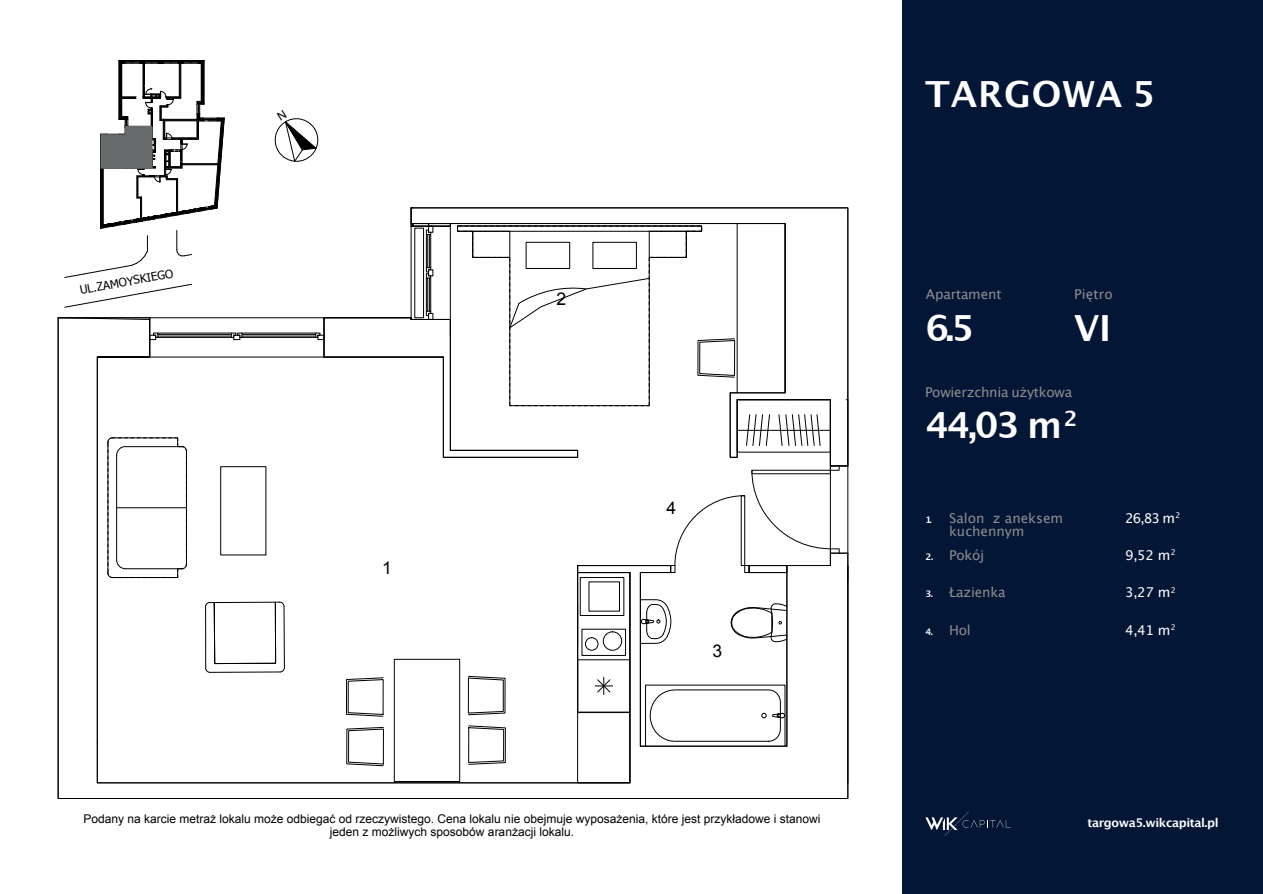
<style>
.page{position:relative;width:1263px;height:894px;background:#fff}
.page>*{position:absolute;margin:0;border:0;box-sizing:border-box;transform-origin:0 0}
.t1{font:700 36px "Lucida Grande";letter-spacing:.025em;color:#fff}
.t2{font:17.55px "Arial";color:#000001}
.t3{font:13.5px/13.5px "Lucida Grande";letter-spacing:-.01em;color:#8c8d8f}
.t4{font:13.5px "Lucida Grande";letter-spacing:-.025em;color:#fff}
.t5{font:12px/12.5px "Arial";color:#000001;text-align:center}
.t6{font:700 12px "Lucida Grande";letter-spacing:-.03em;color:#fff}
.t7{font:11.7px "Tahoma";color:#000001}
.t8{font:700 9px "Lucida Grande";color:#fff}
</style>
<div class="page">
<div style="left:903px;top:0;width:360px;height:892px;background:#041636"></div>
<svg style="left:925px;top:811px;width:85px;height:24px"></svg>
<hr style="left:848px;top:565px;width:1px;height:217px;background:#000001">
<svg style="left:58px;top:317px;width:790px;height:481px"></svg>
<svg style="left:315px;top:207px;width:534px;height:558px"></svg>
<svg style="left:411px;top:207px;width:437px;height:259px"></svg>
<div style="left:737px;top:223px;width:48px;height:170px;border:1px solid #000001"></div>
<div style="left:737px;top:399px;width:93px;height:53px;border:1px solid #000001"></div>
<svg style="left:64px;top:60px;width:161px;height:248px"></svg>
<svg style="left:274px;top:118px;width:44px;height:44px"></svg>
<p class="t7" style="left:79px;top:282px;width:96px;rotate:-10deg">UL.ZAMOYSKIEGO</p>
<h2 class="t2" style="left:382px;top:556px;width:11px">1</h2>
<h2 class="t2" style="left:557px;top:287px;width:11px">2</h2>
<h2 class="t2" style="left:666px;top:495px;width:11px">4</h2>
<h2 class="t2" style="left:712px;top:638px;width:11px">3</h2>
<p class="t5" style="left:83px;top:812px;width:738px">Podany na karcie metraż lokalu może odbiegać od rzeczywistego. Cena lokalu nie obejmuje wyposażenia, które jest przykładowe i stanowi jeden z możliwych sposobów aranżacji lokalu.</p>
<h1 class="t1" style="left:925px;top:65px;width:232px">TARGOWA 5</h1>
<p class="t3" style="left:926px;top:288px;width:77px">Apartament</p>
<h1 class="t1" style="left:926px;top:299px;width:50px">6.5</h1>
<p class="t3" style="left:1074px;top:287px;width:40px">Piętro</p>
<h1 class="t1" style="left:1074px;top:298px;width:39px">VI</h1>
<p class="t3" style="left:925px;top:385px;width:149px">Powierzchnia użytkowa</p>
<h1 class="t1" style="left:925px;top:396px;width:154px">44,03 m <sup>2</sup></h1>
<p class="t8" style="left:925px;top:512px;width:8px">1.</p>
<p class="t8" style="left:925px;top:549px;width:9px">2.</p>
<p class="t8" style="left:925px;top:586px;width:9px">3.</p>
<p class="t8" style="left:925px;top:623px;width:9px">4.</p>
<p class="t3" style="left:949px;top:511px;width:116px">Salon z aneksem kuchennym</p>
<p class="t3" style="left:949px;top:548px;width:37px">Pokój</p>
<p class="t3" style="left:949px;top:585px;width:58px">Łazienka</p>
<p class="t3" style="left:949px;top:622px;width:23px">Hol</p>
<p class="t4" style="left:1125px;top:509px;width:57px">26,83 m <sup>2</sup></p>
<p class="t4" style="left:1125px;top:547px;width:52px">9,52 m <sup>2</sup></p>
<p class="t4" style="left:1125px;top:584px;width:52px">3,27 m <sup>2</sup></p>
<p class="t4" style="left:1125px;top:621px;width:52px">4,41 m <sup>2</sup></p>
<p class="t6" style="left:1088px;top:812px;width:133px">targowa5.wikcapital.pl</p>
</div>
